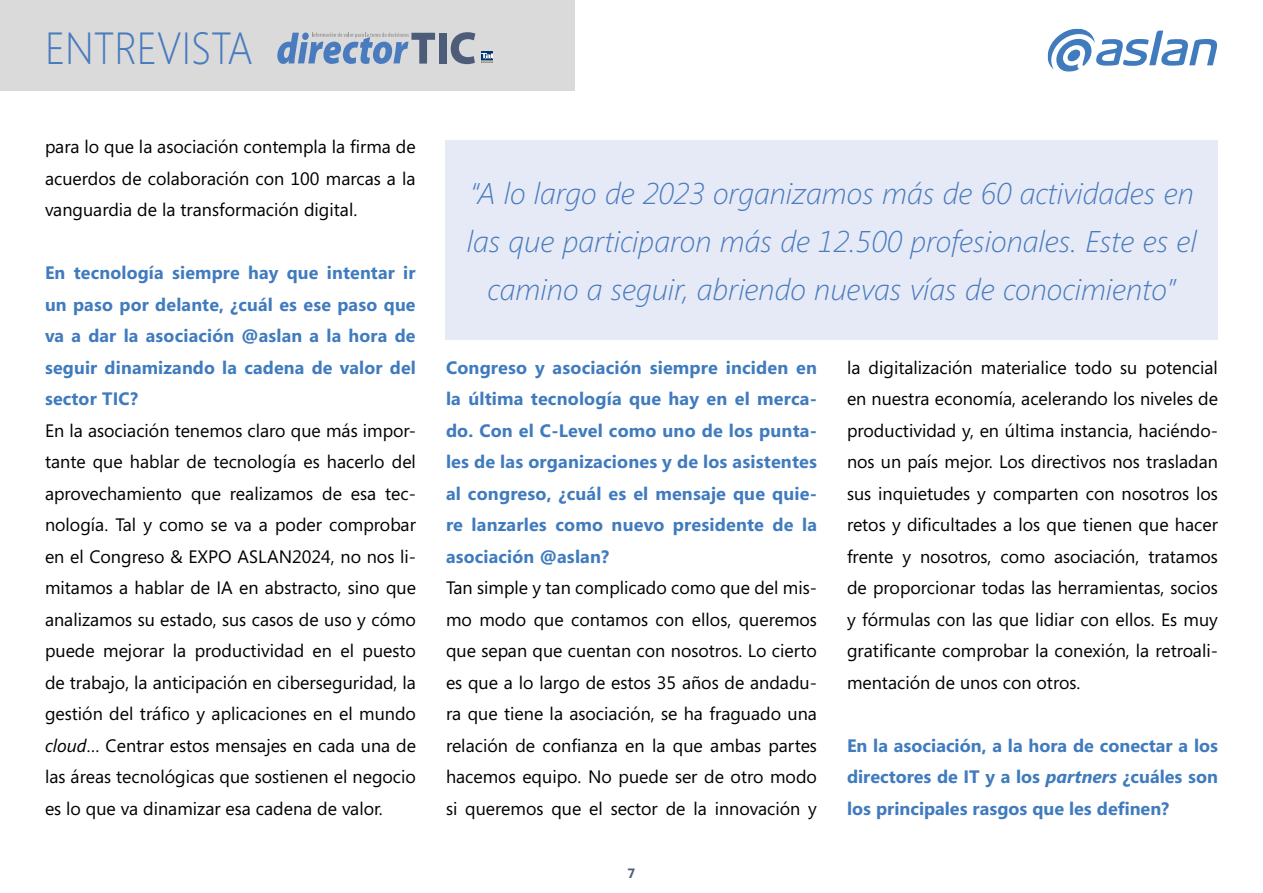
<style>
.page{position:relative;width:1263px;height:893px;background:#fff}
.page>*{position:absolute;margin:0;border:0;box-sizing:border-box;transform-origin:0 0}
.t1{font:300 45px "Segoe";color:#497bbe;scale:.9 1}
.t2{font:italic 300 30px/48px "Segoe";color:#497bbe;text-align:center}
.t3{font:18px/31.5px "Segoe";color:#000;text-align:justify}
.t4{font:700 18px/31.5px "Segoe";letter-spacing:.01em;color:#407bbe;text-align:justify}
.t5{font:700 13.5px "Segoe";color:#4d5d79}
.s1{font-style:italic}
</style>
<div class="page">
<div style="left:0;top:0;width:574px;height:90px;background:#dadada"></div>
<div style="left:439px;top:33px;width:7px;height:31px;background:#4d5d79"></div>
<svg style="left:451px;top:32px;width:24px;height:32px"></svg>
<div style="left:481px;top:51px;width:12px;height:9px;background:#003671"></div>
<svg style="left:481px;top:53px;width:12px;height:10px"></svg>
<svg style="left:277px;top:33px;width:158px;height:31px"></svg>
<svg style="left:1047px;top:29px;width:170px;height:43px"></svg>
<div style="left:446px;top:140px;width:772px;height:200px;background:#e6eaf7"></div>
<h1 class="t1" style="left:45px;top:22px;width:232px">ENTREVISTA</h1>
<p class="t3" style="left:45px;top:130px;width:372px">para lo que la asociación contempla la firma de acuerdos de colaboración con 100 marcas a la vanguardia de la transformación digital.</p>
<p class="t4" style="left:45px;top:256px;width:372px">En tecnología siempre hay que intentar ir un paso por delante, ¿cuál es ese paso que va a dar la asociación @aslan a la hora de seguir dinamizando la cadena de valor del sector TIC?</p>
<p class="t3" style="left:45px;top:414px;width:372px">En la asociación tenemos claro que más impor&shy;tante que hablar de tecnología es hacerlo del aprovechamiento que realizamos de esa tec&shy;nología. Tal y como se va a poder comprobar en el Congreso &amp; EXPO ASLAN2024, no nos li&shy;mitamos a hablar de IA en abstracto, sino que analizamos su estado, sus casos de uso y cómo puede mejorar la productividad en el puesto de trabajo, la anticipación en ciberseguridad, la gestión del tráfico y aplicaciones en el mundo <span class="s1">cloud</span>… Centrar estos mensajes en cada una de las áreas tecnológicas que sostienen el negocio es lo que va dinamizar esa cadena de valor.</p>
<h2 class="t2" style="left:467px;top:169px;width:732px">“A lo largo de 2023 organizamos más de 60 actividades en las que participaron más de 12.500 profesionales. Este es el camino a seguir, abriendo nuevas vías de conocimiento”</h2>
<p class="t4" style="left:446px;top:351px;width:372px">Congreso y asociación siempre inciden en la última tecnología que hay en el merca&shy;do. Con el C-Level como uno de los punta&shy;les de las organizaciones y de los asistentes al congreso, ¿cuál es el mensaje que quie&shy;re lanzarles como nuevo presidente de la asociación @aslan?</p>
<p class="t3" style="left:446px;top:571px;width:372px">Tan simple y tan complicado como que del mis&shy;mo modo que contamos con ellos, queremos que sepan que cuentan con nosotros. Lo cierto es que a lo largo de estos 35 años de andadu&shy;ra que tiene la asociación, se ha fraguado una relación de confianza en la que ambas partes hacemos equipo. No puede ser de otro modo si queremos que el sector de la innovación y</p>
<p class="t5" style="left:628px;top:864px;width:9px">7</p>
<p class="t3" style="left:847px;top:351px;width:372px">la digitalización materialice todo su potencial en nuestra economía, acelerando los niveles de productividad y, en última instancia, haciéndo&shy;nos un país mejor. Los directivos nos trasladan sus inquietudes y comparten con nosotros los retos y dificultades a los que tienen que hacer frente y nosotros, como asociación, tratamos de proporcionar todas las herramientas, socios y fórmulas con las que lidiar con ellos. Es muy gratificante comprobar la conexión, la retroali&shy;mentación de unos con otros.</p>
<p class="t4" style="left:847px;top:729px;width:372px">En la asociación, a la hora de conectar a los directores de IT y a los <span class="s1">partners</span> ¿cuáles son los principales rasgos que les definen?</p>
</div>
